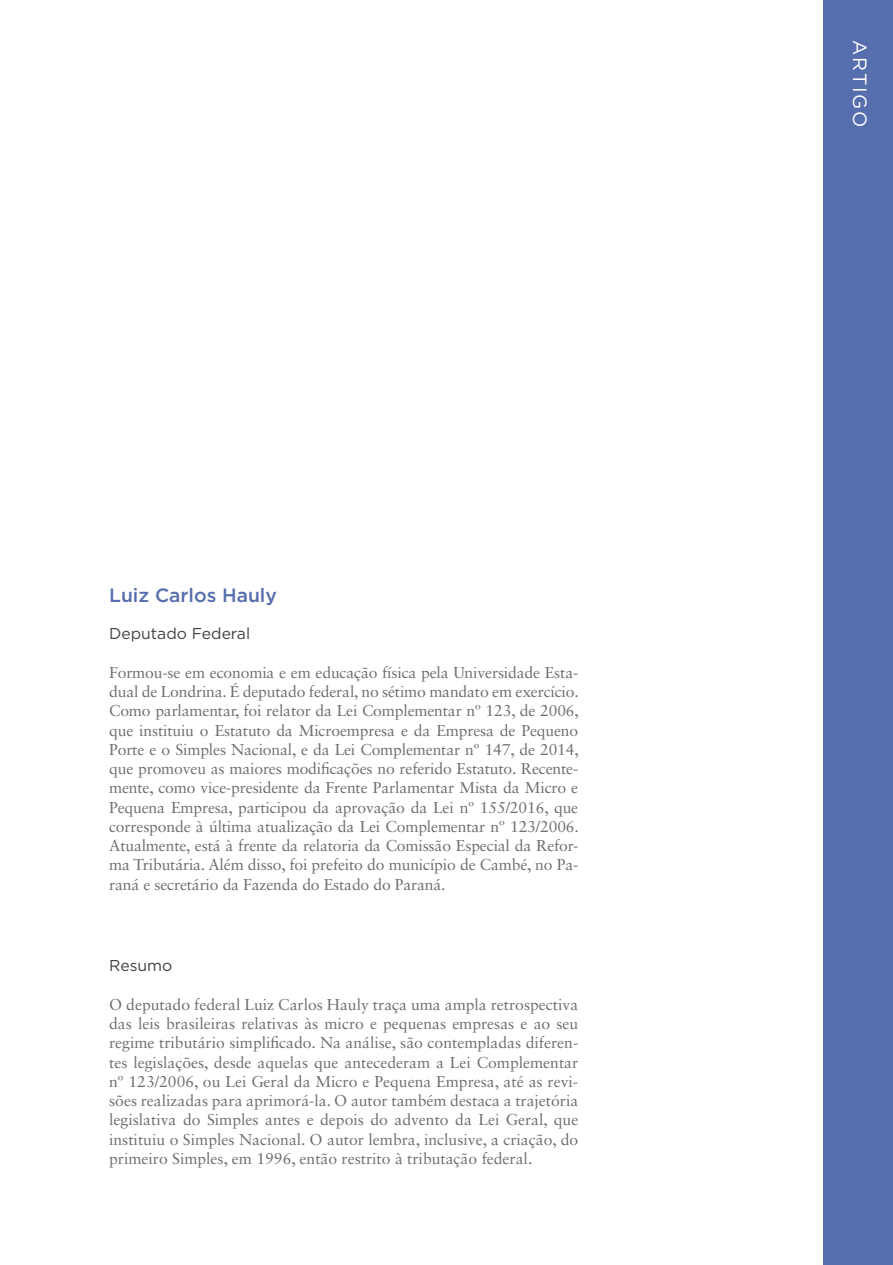
<style>
.page{position:relative;width:893px;height:1265px;background:#fff}
.page>*{position:absolute;margin:0;border:0;box-sizing:border-box;transform-origin:0 0}
.t1{font:500 19.25px "Gotham";color:#566dae}
.t2{font:19.25px "Gotham";letter-spacing:.1em;color:#fff}
.t3{font:15.75px/19.2px "Sabon LT Std";letter-spacing:-.005em;color:#6d6e71;text-align:justify}
.t4{font:15.75px "Gotham";color:#414042}
</style>
<div class="page">
<div style="left:823px;top:0;width:70px;height:1265px;background:#566dae"></div>
<p class="t1" style="left:109px;top:584px;width:169px">Luiz Carlos Hauly</p>
<p class="t4" style="left:109px;top:625px;width:143px">Deputado Federal</p>
<p class="t3" style="left:109px;top:663px;width:471px">Formou-se em economia e em educação física pela Universidade Esta&shy;dual de Londrina. É deputado federal, no sétimo mandato em exercício.<br>Como parlamentar, foi relator da Lei Complementar nº 123, de 2006, que instituiu o Estatuto da Microempresa e da Empresa de Pequeno Porte e o Simples Nacional, e da Lei Complementar nº 147, de 2014, que promoveu as maiores modificações no referido Estatuto. Recente&shy;mente, como vice-presidente da Frente Parlamentar Mista da Micro e Pequena Empresa, participou da aprovação da Lei nº 155/2016, que corresponde à última atualização da Lei Complementar nº 123/2006.<br>Atualmente, está à frente da relatoria da Comissão Especial da Refor&shy;ma Tributária. Além disso, foi prefeito do município de Cambé, no Pa&shy;raná e secretário da Fazenda do Estado do Paraná.</p>
<p class="t4" style="left:109px;top:957px;width:65px">Resumo</p>
<p class="t3" style="left:109px;top:995px;width:471px">O deputado federal Luiz Carlos Hauly traça uma ampla retrospectiva das leis brasileiras relativas às micro e pequenas empresas e ao seu regime tributário simplificado. Na análise, são contempladas diferen&shy;tes legislações, desde aquelas que antecederam a Lei Complementar nº 123/2006, ou Lei Geral da Micro e Pequena Empresa, até as revi&shy;sões realizadas para aprimorá-la. O autor também destaca a trajetória legislativa do Simples antes e depois do advento da Lei Geral, que instituiu o Simples Nacional. O autor lembra, inclusive, a criação, do primeiro Simples, em 1996, então restrito à tributação federal.</p>
<p class="t2" style="left:870px;top:40px;width:90px;rotate:90deg">ARTIGO</p>
</div>
